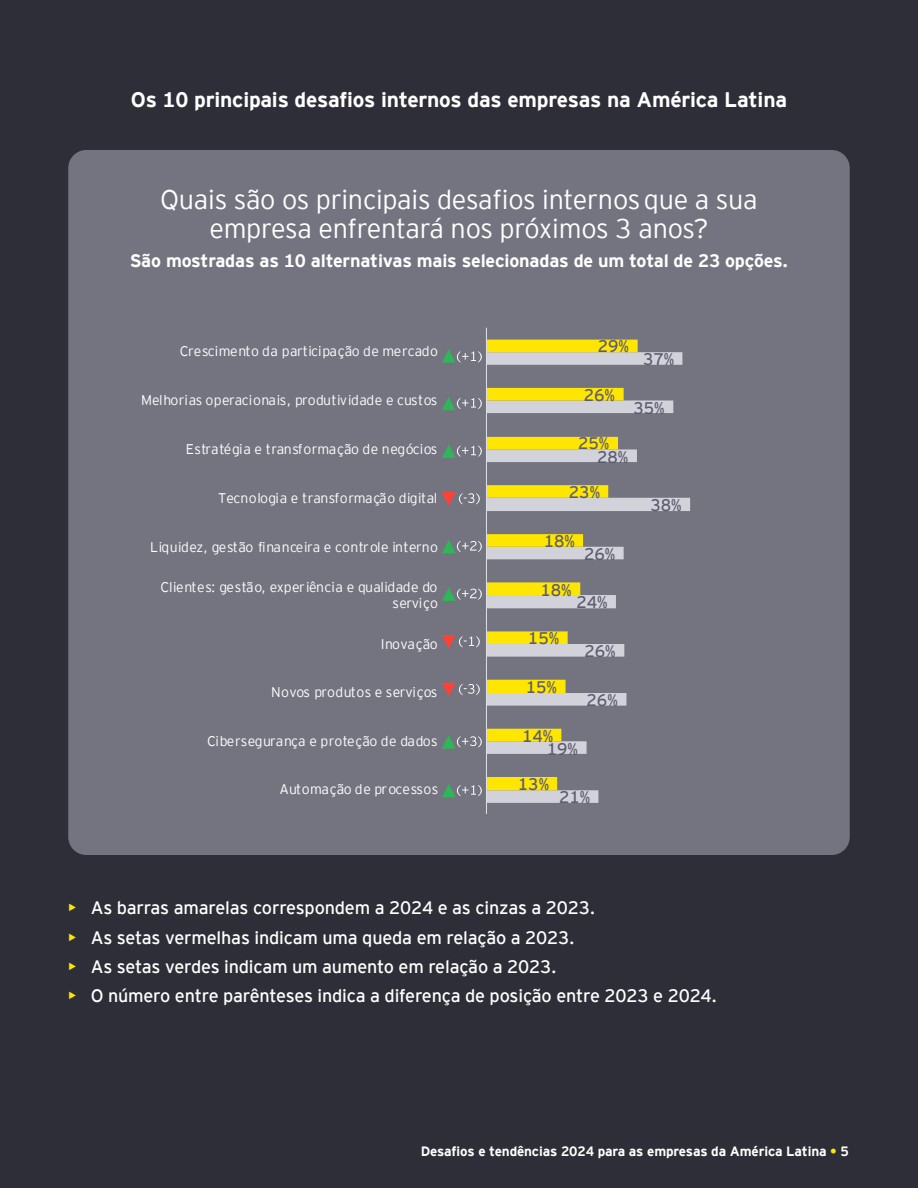
<style>
.page{position:relative;width:918px;height:1188px;background:#2e2e38}
.page>*{position:absolute;margin:0;border:0;box-sizing:border-box;transform-origin:0 0}
.t1{font:300 27px/29.1px "EY Interstate";letter-spacing:-.01em;color:#fff;text-align:center}
.t2{font:700 21px "EY Interstate";letter-spacing:-.01em;color:#fff}
.t3{font:18px "EY Interstate";letter-spacing:-.01em;color:#fff}
.t4{font:700 18px "EY Interstate";letter-spacing:-.01em;color:#fff}
.t5{font:300 16.8px "EY Interstate";color:#5c5c70}
.t6{font:300 13.95px/16.8px "EY Interstate";letter-spacing:.005em;color:#fff;text-align:right}
.t7{font:700 13.5px "EY Interstate";letter-spacing:-.01em;color:#fff}
.s1{color:#ffe600}
</style>
<div class="page">
<div style="left:68px;top:150px;width:782px;height:705px;background:#747480;border-radius:18px"></div>
<svg style="left:487px;top:352px;width:203px;height:451px"></svg>
<svg style="left:487px;top:340px;width:151px;height:450px"></svg>
<hr style="left:486px;top:328px;width:1px;height:486px;background:#dddde3">
<svg style="left:442px;top:784px;width:40px;height:13px"></svg>
<svg style="left:442px;top:735px;width:40px;height:14px"></svg>
<svg style="left:442px;top:349px;width:40px;height:14px"></svg>
<svg style="left:442px;top:397px;width:40px;height:13px"></svg>
<svg style="left:442px;top:444px;width:40px;height:14px"></svg>
<svg style="left:442px;top:492px;width:38px;height:14px"></svg>
<svg style="left:442px;top:683px;width:38px;height:13px"></svg>
<svg style="left:442px;top:540px;width:40px;height:13px"></svg>
<svg style="left:442px;top:587px;width:40px;height:14px"></svg>
<svg style="left:442px;top:635px;width:38px;height:14px"></svg>
<h2 class="t2" style="left:131px;top:84px;width:658px">Os 10 principais desafios internos das empresas na América Latina</h2>
<h1 class="t1" style="left:160px;top:183px;width:599px">Quais são os principais desafios internosque a sua empresa enfrentará nos próximos 3 anos?</h1>
<p class="t4" style="left:130px;top:247px;width:660px">São mostradas as 10 alternativas mais selecionadas de um total de 23 opções.</p>
<p class="t6" style="left:180px;top:342px;width:260px">Crescimento da participação de mercado</p>
<p class="t5" style="left:598px;top:334px;width:33px">29%</p>
<p class="t5" style="left:643px;top:347px;width:33px">37%</p>
<p class="t6" style="left:141px;top:391px;width:298px">Melhorias operacionais, produtividade e custos</p>
<p class="t5" style="left:584px;top:383px;width:33px">26%</p>
<p class="t5" style="left:633px;top:396px;width:33px">35%</p>
<p class="t6" style="left:186px;top:440px;width:253px">Estratégia e transformação de negócios</p>
<p class="t5" style="left:578px;top:432px;width:33px">25%</p>
<p class="t5" style="left:597px;top:445px;width:33px">28%</p>
<p class="t6" style="left:218px;top:489px;width:221px">Tecnologia e transformação digital</p>
<p class="t5" style="left:569px;top:481px;width:33px">23%</p>
<p class="t5" style="left:650px;top:493px;width:33px">38%</p>
<p class="t6" style="left:150px;top:537px;width:289px">Liquidez, gestão financeira e controle interno</p>
<p class="t5" style="left:544px;top:529px;width:33px">18%</p>
<p class="t5" style="left:584px;top:542px;width:33px">26%</p>
<p class="t6" style="left:161px;top:577px;width:279px">Clientes: gestão, experiência e qualidade do serviço</p>
<p class="t5" style="left:540px;top:578px;width:33px">18%</p>
<p class="t5" style="left:576px;top:590px;width:33px">24%</p>
<p class="t6" style="left:381px;top:635px;width:58px">Inovação</p>
<p class="t5" style="left:528px;top:626px;width:33px">15%</p>
<p class="t5" style="left:584px;top:639px;width:33px">26%</p>
<p class="t6" style="left:271px;top:683px;width:168px">Novos produtos e serviços</p>
<p class="t5" style="left:526px;top:675px;width:33px">15%</p>
<p class="t5" style="left:587px;top:688px;width:33px">26%</p>
<p class="t6" style="left:207px;top:732px;width:232px">Cibersegurança e proteção de dados</p>
<p class="t5" style="left:522px;top:724px;width:33px">14%</p>
<p class="t5" style="left:547px;top:737px;width:33px">19%</p>
<p class="t6" style="left:279px;top:780px;width:161px">Automação de processos</p>
<p class="t5" style="left:518px;top:772px;width:33px">13%</p>
<p class="t5" style="left:559px;top:785px;width:33px">21%</p>
<p class="t3" style="left:68px;top:895px;width:529px"><span class="s1">•</span> As barras amarelas correspondem a 2024 e as cinzas a 2023.</p>
<p class="t3" style="left:68px;top:924px;width:508px"><span class="s1">•</span> As setas vermelhas indicam uma queda em relação a 2023.</p>
<p class="t3" style="left:68px;top:953px;width:490px"><span class="s1">•</span> As setas verdes indicam um aumento em relação a 2023.</p>
<p class="t3" style="left:68px;top:983px;width:650px"><span class="s1">•</span> O número entre parênteses indica a diferença de posição entre 2023 e 2024.</p>
<p class="t7" style="left:421px;top:1141px;width:430px">Desafios e tendências 2024 para as empresas da América Latina <span class="s1">•</span> 5</p>
</div>
